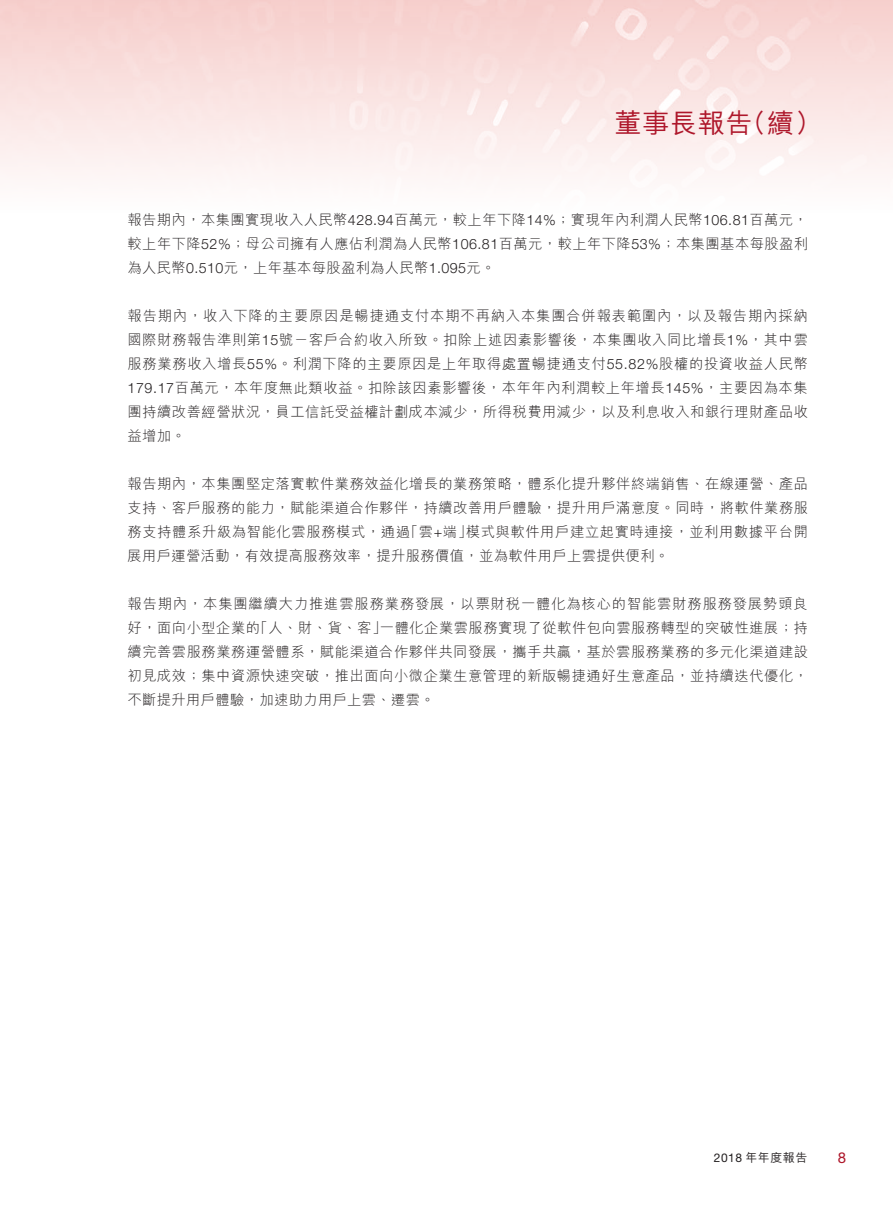
<style>
.page{position:relative;width:893px;height:1212px;background:#fff}
.page>*{position:absolute;margin:0;border:0;box-sizing:border-box;transform-origin:0 0}
.t1{font:500 27px "M Hei HK";letter-spacing:.03em;color:#ae172b}
.t2{font:15px "Helvetica Neue LT Std";color:#ae172b}
.t3{font:300 14.25px/24px "M Hei HK";letter-spacing:.04em;color:#231f20;text-align:justify}
.t4{font:300 14.25px/24px "M Hei HK";letter-spacing:.06em;color:#231f20;text-align:right}
.t5{font:500 12px "M Hei HK";letter-spacing:.04em;color:#231f20}
.s1{font-family:"Helvetica Neue LT Std"}
.s2{font-family:"Helvetica Neue LT Std";font-weight:400}
</style>
<div class="page">
<h1 class="t1" style="left:615px;top:103px;width:140px">董事長報告</h1>
<h1 class="t1" style="left:739px;top:103px;width:84px">（續(</h1>
<p class="t3" style="left:128px;top:208px;width:682px">報告期內，本集團實現收入人民幣<span class="s1">428.94</span>百萬元，較上年下降<span class="s1">14%</span>；實現年內利潤人民幣<span class="s1">106.81</span>百萬元，較上年下降<span class="s1">52%</span>；母公司擁有人應佔利潤為人民幣<span class="s1">106.81</span>百萬元，較上年下降<span class="s1">53%</span>；本集團基本每股盈利為人民幣<span class="s1">0.510</span>元，上年基本每股盈利為人民幣<span class="s1">1.095</span>元。</p>
<p class="t3" style="left:128px;top:304px;width:682px">報告期內，收入下降的主要原因是暢捷通支付本期不再納入本集團合併報表範圍內，以及報告期內採納國際財務報告準則第<span class="s1">15</span>號－客戶合約收入所致。扣除上述因素影響後，本集團收入同比增長<span class="s1">1%</span>，其中雲服務業務收入增長<span class="s1">55%</span>。利潤下降的主要原因是上年取得處置暢捷通支付<span class="s1">55.82%</span>股權的投資收益人民幣<span class="s1">179.17</span>百萬元，本年度無此類收益。扣除該因素影響後，本年年內利潤較上年增長<span class="s1">145%</span>，主要因為本集團持續改善經營狀況，員工信託受益權計劃成本減少，所得稅費用減少，以及利息收入和銀行理財產品收益增加。</p>
<p class="t3" style="left:128px;top:472px;width:682px;text-align:right">報告期內，本集團堅定落實軟件業務效益化增長的業務策略，體系化提升夥伴終端銷售、在線運營、產品支持、客戶服務的能力，賦能渠道合作夥伴，持續改善用戶體驗，提升用戶滿意度。同時，將軟件業務服模式與軟件用戶建立起實時連接，並利用數據平台開</p>
<p class="t3" style="left:128px;top:520px;width:543px">務支持體系升級為智能化雲服務模式，通過<br>展用戶運營活動，有效提高服務效率，提升服務價值，並為軟件用戶上雲提供便利。</p>
<p class="t4" style="left:128px;top:592px;width:682px">報告期內，本集團繼續大力推進雲服務業務發展，以票財稅一體化為核心的智能雲財務服務發展勢頭良一體化企業雲服務實現了從軟件包向雲服務轉型的突破性進展；持</p>
<p class="t3" style="left:404px;top:520px;width:70px">「雲<span class="s1">+</span>端」</p>
<p class="t3" style="left:254px;top:616px;width:135px">「人、財、貨、客」</p>
<p class="t3" style="left:128px;top:616px;width:682px;text-align:left">好，面向小型企業的<br>續完善雲服務業務運營體系，賦能渠道合作夥伴共同發展，攜手共贏，基於雲服務業務的多元化渠道建設初見成效；集中資源快速突破，推出面向小微企業生意管理的新版暢捷通好生意產品，並持續迭代優化，不斷提升用戶體驗，加速助力用戶上雲、遷雲。</p>
<p class="t5" style="left:714px;top:1149px;width:95px"><span class="s2">2018</span> 年年度報告</p>
<p class="t2" style="left:838px;top:1149px;width:10px">8</p>
</div>
